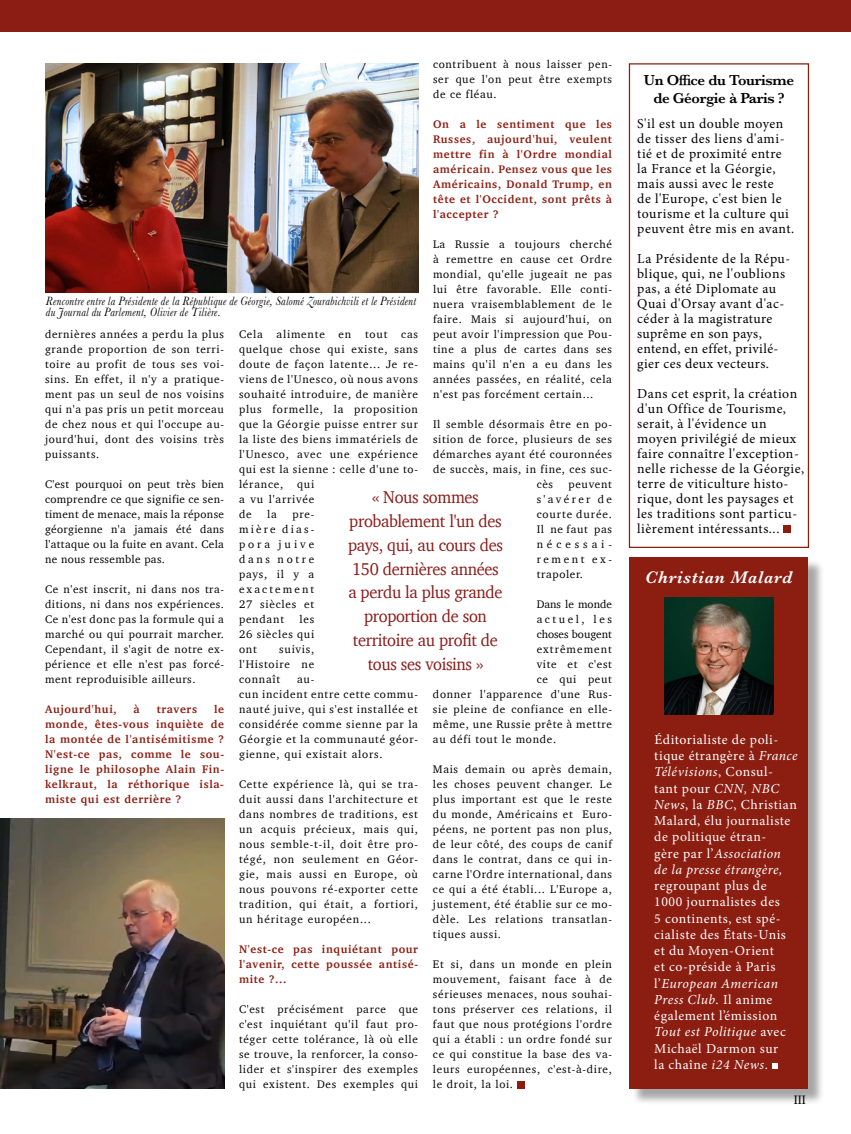
<style>
.page{position:relative;width:851px;height:1134px;background:#fff}
.page>*{position:absolute;margin:0;border:0;box-sizing:border-box;transform-origin:0 0}
.t1{font:17.5px/23.8px "Charter";letter-spacing:-.02em;color:#8b1a17;text-align:center;scale:.94 1}
.t2{font:italic 600 17.5px "Baskerville";letter-spacing:.04em;color:#fff}
.t3{font:600 15px/17.5px "Baskerville";letter-spacing:-.02em;color:#000;text-align:center}
.t4{font:13.75px/15px "Minion Pro";letter-spacing:.04em;color:#000}
.t5{font:13.75px/16.2px "Minion Pro";letter-spacing:.04em;color:#fff}
.t6{font:italic 12.5px/11.2px "Baskerville";letter-spacing:.025em;color:#000;scale:.88 1}
.t7{font:12.5px "Charter";color:#000}
.t8{font:11.25px/15px "Charter";letter-spacing:.06em;color:#000;text-align:justify}
.t9{font:700 11.25px/15px "Charter";letter-spacing:.06em;color:#8c1d11;text-align:justify}
.t10{font:11.25px "Charter";color:#000}
.t11{font:11.25px "Charter";letter-spacing:.09em;color:#000}
.t12{font:11.25px "Charter";letter-spacing:.23em;color:#000}
.s1{font-style:italic}
</style>
<div class="page">
<div style="left:0;top:0;width:850px;height:32px;background:#8c1d14"></div>
<img style="left:0;top:818px;width:224px;height:271px">
<div style="left:517px;top:1081px;width:7px;height:7px;background:#8c1c11"></div>
<img style="left:46px;top:63px;width:373px;height:230px">
<div style="left:631px;top:559px;width:193px;height:546px;background:#000;opacity:.35"></div>
<div style="left:629px;top:558px;width:179px;height:531px;background:#8c1d11"></div>
<img style="left:664px;top:598px;width:109px;height:116px">
<svg style="left:772px;top:1064px;width:5px;height:5px"></svg>
<div style="left:783px;top:526px;width:7px;height:7px;background:#8c1c11"></div>
<div style="left:628px;top:63px;width:180px;height:485px;border:1px solid #8c1d11"></div>
<p class="t8" style="left:433px;top:56px;width:180px">contribuent à nous laisser pen&shy;ser que l'on peut être exempts de ce fléau.</p>
<p class="t9" style="left:433px;top:116px;width:180px">On a le sentiment que les Russes, aujourd'hui, veulent mettre fin à l'Ordre mondial américain. Pensez vous que les Américains, Donald Trump, en tête et l'Occident, sont prêts à l'accepter ?</p>
<p class="t8" style="left:433px;top:236px;width:180px">La Russie a toujours cherché à remettre en cause cet Ordre mondial, qu'elle jugeait ne pas lui être favorable. Elle conti&shy;nuera vraisemblablement de le faire. Mais si aujourd'hui, on peut avoir l'impression que Pou&shy;tine a plus de cartes dans ses mains qu'il n'en a eu dans les années passées, en réalité, cela n'est pas forcément certain...</p>
<p class="t8" style="left:433px;top:416px;width:180px">Il semble désormais être en po-</p>
<p class="t8" style="left:433px;top:431px;width:180px">sition de force, plusieurs de ses</p>
<p class="t8" style="left:433px;top:446px;width:180px">démarches ayant été couronnées</p>
<p class="t8" style="left:433px;top:461px;width:180px">de succès, mais, in fine, ces suc-</p>
<p class="t8" style="left:536px;top:476px;width:18px">cès</p>
<p class="t6" style="left:46px;top:295px;width:422px">Rencontre entre la Présidente de la République de Géorgie, Salomé Zourabichvili et le Président du Journal du Parlement, Olivier de Tilière.</p>
<p class="t8" style="left:239px;top:326px;width:180px;text-align:left">Cela alimente en tout cas quelque chose qui existe, sans doute de façon latente... Je re&shy;viens de l'Unesco, où nous avons souhaité introduire, de manière plus formelle, la proposition que la Géorgie puisse entrer sur la liste des biens immatériels de l'Unesco, avec une expérience qui est la sienne : celle d'une to&shy;lérance, qui<br>a vu l'arrivée<br>de</p>
<p class="t8" style="left:45px;top:326px;width:180px">dernières années a perdu la plus grande proportion de son terri&shy;toire au profit de tous ses voi&shy;sins. En effet, il n'y a pratique&shy;ment pas un seul de nos voisins qui n'a pas pris un petit morceau de chez nous et qui l'occupe au&shy;jourd'hui, dont des voisins très puissants.</p>
<p class="t8" style="left:45px;top:476px;width:180px">C'est pourquoi on peut très bien comprendre ce que signifie ce sen&shy;timent de menace, mais la réponse géorgienne n'a jamais été dans l'attaque ou la fuite en avant. Cela ne nous ressemble pas.</p>
<p class="t8" style="left:45px;top:581px;width:180px">Ce n'est inscrit, ni dans nos tra&shy;ditions, ni dans nos expériences.<br>Ce n'est donc pas la formule qui a marché ou qui pourrait marcher.<br>Cependant, il s'agit de notre ex&shy;périence et elle n'est pas forcé&shy;ment reproduisible ailleurs.</p>
<p class="t9" style="left:45px;top:701px;width:73px">Aujourd'hui,</p>
<p class="t9" style="left:134px;top:701px;width:8px">à</p>
<p class="t9" style="left:157px;top:701px;width:42px">travers</p>
<p class="t8" style="left:536px;top:476px;width:77px;text-indent:32px">peuvent s'avérer de courte durée.<br>Il ne faut pas nécessai&shy;rement ex&shy;trapoler.</p>
<p class="t10" style="left:536px;top:594px;width:77px">Dans le monde</p>
<p class="t12" style="left:536px;top:609px;width:77px">actuel, les</p>
<p class="t10" style="left:536px;top:624px;width:77px">choses bougent</p>
<p class="t11" style="left:536px;top:639px;width:77px">extrêmement</p>
<p class="t8" style="left:536px;top:656px;width:77px">vite et c'est</p>
<p class="t8" style="left:536px;top:671px;width:77px">ce qui peut</p>
<p class="t8" style="left:433px;top:686px;width:180px">donner l'apparence d'une Rus-</p>
<p class="t8" style="left:433px;top:701px;width:180px">sie pleine de confiance en elle-</p>
<p class="t8" style="left:433px;top:716px;width:180px">même, une Russie prête à mettre</p>
<p class="t8" style="left:433px;top:731px;width:125px">au défi tout le monde.</p>
<p class="t8" style="left:433px;top:761px;width:180px">Mais demain ou après demain, les choses peuvent changer. Le plus important est que le reste du monde, Américains et Euro&shy;péens, ne portent pas non plus, de leur côté, des coups de canif dans le contrat, dans ce qui in&shy;carne l'Ordre international, dans ce qui a été établi... L'Europe a, justement, été établie sur ce mo&shy;dèle. Les relations transatlan&shy;tiques aussi.</p>
<p class="t8" style="left:433px;top:956px;width:180px">Et si, dans un monde en plein mouvement, faisant face à de sérieuses menaces, nous souhai&shy;tons préserver ces relations, il faut que nous protégions l'ordre qui a établi : un ordre fondé sur ce qui constitue la base des va&shy;leurs européennes, c'est-à-dire, le droit, la loi.</p>
<h1 class="t1" style="left:348px;top:485px;width:166px">« Nous sommes probablement l'un des pays, qui, au cours des<br>150 dernières années a perdu la plus grande proportion de son territoire au profit de tous ses voisins »</h1>
<p class="t8" style="left:267px;top:506px;width:11px">la</p>
<p class="t8" style="left:239px;top:506px;width:77px;text-indent:53px">pre&shy;mière dias&shy;pora juive dans notre pays, il y a exactement 27 siècles et pendant</p>
<p class="t8" style="left:239px;top:611px;width:77px;text-indent:60px">les 26 siècles qui ont</p>
<p class="t8" style="left:239px;top:641px;width:77px;text-indent:40px">suivis, l'Histoire ne connaît</p>
<p class="t8" style="left:239px;top:671px;width:180px;text-align:left;text-indent:58px">au-<br>cun incident entre cette commu&shy;nauté juive, qui s'est installée et considérée comme sienne par la<br>Géorgie et la communauté géor&shy;gienne, qui existait alors.</p>
<p class="t8" style="left:239px;top:776px;width:180px">Cette expérience là, qui se tra&shy;duit aussi dans l'architecture et dans nombres de traditions, est un acquis précieux, mais qui, nous semble-t-il, doit être pro&shy;tégé, non seulement en Géor&shy;gie, mais aussi en Europe, où nous pouvons ré-exporter cette tradition, qui était, a fortiori, un héritage européen...</p>
<p class="t9" style="left:239px;top:941px;width:180px">N'est-ce pas inquiétant pour l'avenir, cette poussée antisé&shy;mite ?...</p>
<p class="t8" style="left:239px;top:1001px;width:180px">C'est précisément parce que c'est inquiétant qu'il faut pro&shy;téger cette tolérance, là où elle se trouve, la renforcer, la conso&shy;lider et s'inspirer des exemples qui existent. Des exemples qui</p>
<p class="t9" style="left:45px;top:701px;width:180px;text-indent:169px">le monde, êtes-vous inquiète de la montée de l'antisémitisme ?<br>N'est-ce pas, comme le sou&shy;ligne le philosophe Alain Fin&shy;kelkraut, la réthorique isla&shy;miste qui est derrière ?</p>
<h2 class="t3" style="left:643px;top:71px;width:151px">Un Office du Tourisme de Géorgie à Paris ?</h2>
<p class="t4" style="left:637px;top:116px;width:159px">S'il est un double moyen de tisser des liens d'ami&shy;tié et de proximité entre la France et la Géorgie, mais aussi avec le reste<br>de l'Europe, c'est bien le tourisme et la culture qui peuvent être mis en avant.</p>
<p class="t4" style="left:637px;top:251px;width:155px">La Présidente de la Répu&shy;blique, qui, ne l'oublions pas, a été Diplomate au<br>Quai d'Orsay avant d'ac&shy;céder à la magistrature suprême en son pays, entend, en effet, privilé&shy;gier ces deux vecteurs.</p>
<p class="t4" style="left:637px;top:386px;width:168px">Dans cet esprit, la création d'un Office de Tourisme, serait, à l'évidence un moyen privilégié de mieux faire connaître l'exception&shy;nelle richesse de la Géorgie, terre de viticulture histo&shy;rique, dont les paysages et les traditions sont particu&shy;lièrement intéressants...</p>
<h1 class="t2" style="left:645px;top:565px;width:149px">Christian Malard</h1>
<p class="t5" style="left:654px;top:731px;width:145px">Éditorialiste de poli&shy;tique étrangère à <span class="s1">France<br>Télévisions</span>, Consul&shy;tant pour <span class="s1">CNN, NBC<br>News</span>, la <span class="s1">BBC</span>, Christian<br>Malard, élu journaliste de politique étran-<br>gère par l’<span class="s1">Association<br>de la presse étrangère,</span></p>
<p class="t5" style="left:654px;top:878px;width:133px">regroupant plus de<br>1000 journalistes des<br>5 continents, est spé&shy;cialiste des États-Unis et du Moyen-Orient et co-préside à Paris l’<span class="s1">European American<br>Press Club</span>. Il anime également l’émission<br><span class="s1">Tout est Politique</span> avec<br>Michaël Darmon sur la chaîne <span class="s1">i24 News</span>.</p>
<p class="t7" style="left:793px;top:1089px;width:14px">III</p>
</div>
